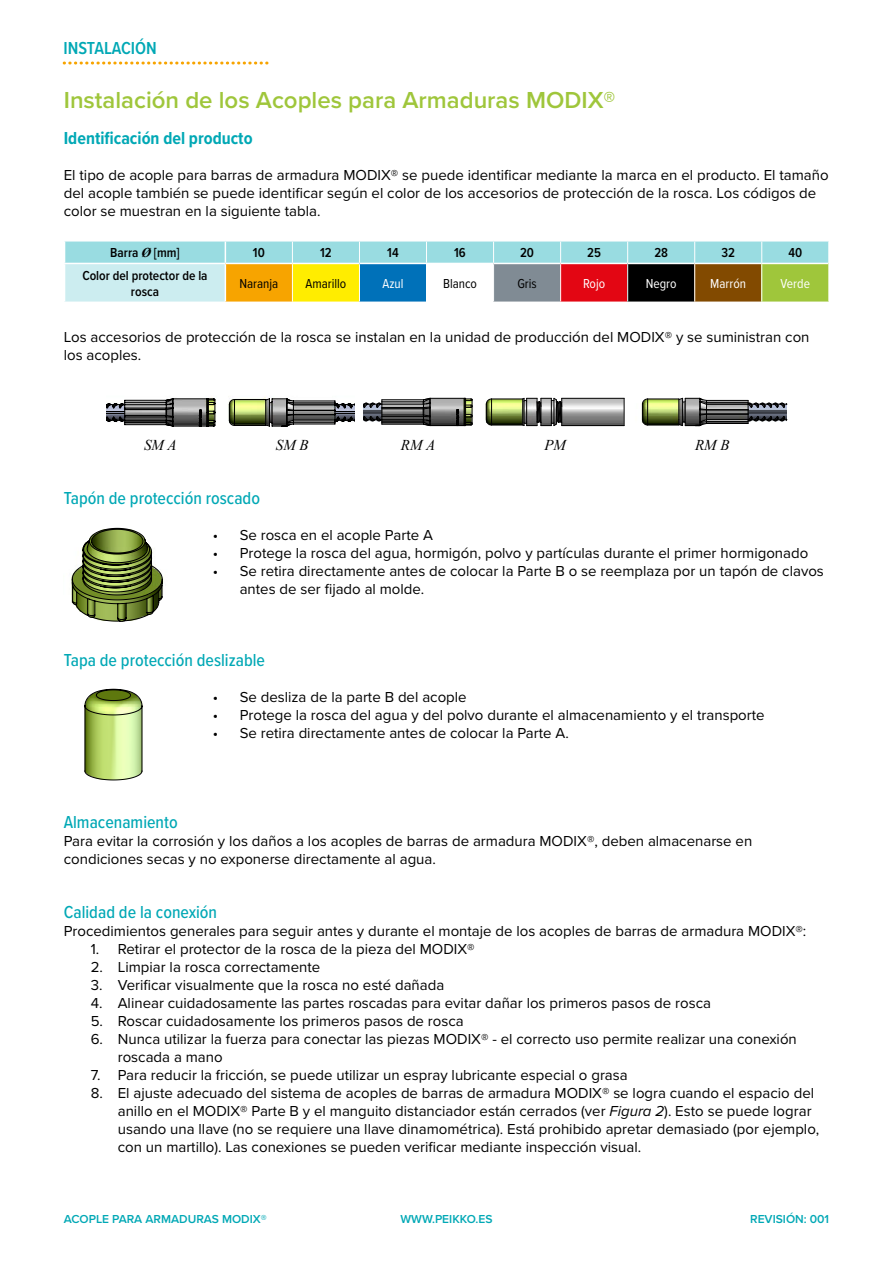
<style>
.page{position:relative;width:893px;height:1263px;background:#fff}
.page>*{position:absolute;margin:0;border:0;box-sizing:border-box;transform-origin:0 0}
.t1{font:600 24px "Proxima Nova";color:#9fc63b}
.t2{font:500 18px "Proxima Nova Cond";color:#00a8b5}
.t3{font:700 18px "Proxima Nova Cond";color:#00a8b5}
.t4{font:600 18px "Proxima Nova Cond";color:#00a8b5}
.t5{font:15px/18px "Proxima Nova";color:#000}
.t6{font:italic 15px "Times New Roman";color:#000}
.t7{font:600 13.5px/16.2px "Proxima Nova Cond";color:#000;text-align:center}
.t8{font:13.5px "Proxima Nova Cond";color:#000}
.t9{font:13.5px "Proxima Nova Cond";color:#fff}
.t10{font:600 12px "Proxima Nova";color:#00a8b5}
.s1{font-family:"Times New Roman";font-weight:700;font-style:italic}
.s2{font-style:italic}
.s3{font-family:"Proxima Nova Cond";font-weight:300;color:#000}
</style>
<div class="page">
<svg style="left:64px;top:62px;width:204px;height:3px"></svg>
<div style="left:65px;top:263px;width:160px;height:39px;background:#ccedf0"></div>
<div style="left:225px;top:263px;width:67px;height:39px;background:#f7a400"></div>
<div style="left:292px;top:263px;width:67px;height:39px;background:#ffed00"></div>
<div style="left:359px;top:263px;width:67px;height:39px;background:#0071b9"></div>
<div style="left:494px;top:263px;width:67px;height:39px;background:#808b94"></div>
<div style="left:561px;top:263px;width:67px;height:39px;background:#e30613"></div>
<div style="left:628px;top:263px;width:67px;height:39px;background:#000"></div>
<div style="left:695px;top:263px;width:67px;height:39px;background:#824a00"></div>
<div style="left:762px;top:263px;width:67px;height:39px;background:#9fc63b"></div>
<hr style="left:292px;top:264px;width:1px;height:38px;background:#fff">
<hr style="left:359px;top:264px;width:1px;height:38px;background:#fff">
<hr style="left:560px;top:264px;width:1px;height:38px;background:#fff">
<hr style="left:627px;top:264px;width:1px;height:38px;background:#fff">
<hr style="left:694px;top:264px;width:1px;height:38px;background:#fff">
<hr style="left:761px;top:264px;width:1px;height:38px;background:#fff">
<hr style="left:828px;top:263px;width:1px;height:39px;background:#fff">
<hr style="left:64px;top:263px;width:161px;height:1px;background:#fff">
<hr style="left:225px;top:263px;width:67px;height:1px;background:#fff">
<hr style="left:292px;top:263px;width:67px;height:1px;background:#fff">
<hr style="left:359px;top:263px;width:67px;height:1px;background:#fff">
<hr style="left:494px;top:263px;width:67px;height:1px;background:#fff">
<hr style="left:561px;top:263px;width:67px;height:1px;background:#fff">
<hr style="left:628px;top:263px;width:67px;height:1px;background:#fff">
<hr style="left:695px;top:263px;width:67px;height:1px;background:#fff">
<hr style="left:762px;top:263px;width:66px;height:1px;background:#fff">
<svg style="left:64px;top:241px;width:765px;height:22px;background:#9edde2"></svg>
<hr style="left:225px;top:264px;width:1px;height:38px;background:#fff">
<img style="left:170px;top:397px;width:118px;height:30px">
<svg style="left:106px;top:399px;width:248px;height:27px;background:#76796e"></svg>
<img style="left:381px;top:397px;width:368px;height:30px">
<hr style="left:382px;top:399px;width:41px;height:1px;background:#000">
<hr style="left:382px;top:424px;width:41px;height:1px;background:#000">
<hr style="left:382px;top:422px;width:41px;height:1px;background:#000">
<hr style="left:382px;top:402px;width:41px;height:1px;background:#000">
<hr style="left:382px;top:419px;width:41px;height:1px;background:#000">
<hr style="left:382px;top:404px;width:41px;height:1px;background:#000">
<hr style="left:382px;top:415px;width:41px;height:1px;background:#000">
<hr style="left:382px;top:416px;width:41px;height:1px;background:#000">
<hr style="left:382px;top:409px;width:41px;height:1px;background:#000">
<hr style="left:382px;top:407px;width:41px;height:1px;background:#000">
<hr style="left:706px;top:423px;width:42px;height:1px;background:#000">
<hr style="left:706px;top:421px;width:42px;height:1px;background:#000">
<hr style="left:706px;top:402px;width:42px;height:1px;background:#000">
<hr style="left:706px;top:400px;width:42px;height:1px;background:#000">
<hr style="left:706px;top:419px;width:42px;height:1px;background:#000">
<hr style="left:706px;top:404px;width:42px;height:1px;background:#000">
<hr style="left:706px;top:409px;width:42px;height:1px;background:#000">
<hr style="left:706px;top:414px;width:42px;height:1px;background:#000">
<hr style="left:706px;top:410px;width:42px;height:1px;background:#000">
<svg style="left:624px;top:398px;width:1px;height:28px"></svg>
<svg style="left:423px;top:398px;width:8px;height:28px"></svg>
<hr style="left:430px;top:425px;width:34px;height:1px;background:#000">
<hr style="left:430px;top:398px;width:34px;height:1px;background:#000">
<svg style="left:748px;top:400px;width:39px;height:23px"></svg>
<svg style="left:363px;top:400px;width:20px;height:24px"></svg>
<svg style="left:679px;top:398px;width:28px;height:28px"></svg>
<svg style="left:456px;top:398px;width:17px;height:28px"></svg>
<hr style="left:648px;top:399px;width:31px;height:1px;background:#000">
<hr style="left:648px;top:425px;width:31px;height:1px;background:#000">
<svg style="left:642px;top:399px;width:6px;height:26px"></svg>
<svg style="left:522px;top:398px;width:40px;height:28px"></svg>
<svg style="left:486px;top:399px;width:6px;height:26px"></svg>
<hr style="left:492px;top:399px;width:31px;height:1px;background:#000">
<hr style="left:492px;top:425px;width:31px;height:1px;background:#000">
<hr style="left:562px;top:398px;width:62px;height:1px;background:#000">
<hr style="left:562px;top:425px;width:62px;height:1px;background:#000">
<img style="left:71px;top:527px;width:93px;height:95px">
<svg style="left:72px;top:528px;width:90px;height:93px"></svg>
<img style="left:84px;top:688px;width:59px;height:93px">
<svg style="left:85px;top:689px;width:57px;height:91px;background:#b0c876"></svg>
<p class="t4" style="left:63px;top:35px;width:95px">INSTALACIÓN</p>
<h1 class="t1" style="left:64px;top:82px;width:553px">INSTALACIÓN DE LOS ACOPLES PARA ARMADURAS MODIX®</h1>
<p class="t3" style="left:64px;top:125px;width:190px">Identificación del producto</p>
<p class="t5" style="left:64px;top:165px;width:766px">El tipo de acople para barras de armadura MODIX® se puede identificar mediante la marca en el producto. El tamaño del acople también se puede identificar según el color de los accesorios de protección de la rosca. Los códigos de color se muestran en la siguiente tabla.</p>
<p class="t7" style="left:110px;top:244px;width:71px">Barra <span class="s1">Ø</span> [mm]</p>
<p class="t7" style="left:253px;top:244px;width:13px">10</p>
<p class="t7" style="left:320px;top:244px;width:13px">12</p>
<p class="t7" style="left:387px;top:244px;width:13px">14</p>
<p class="t7" style="left:454px;top:244px;width:13px">16</p>
<p class="t7" style="left:520px;top:244px;width:15px">20</p>
<p class="t7" style="left:587px;top:244px;width:15px">25</p>
<p class="t7" style="left:654px;top:244px;width:15px">28</p>
<p class="t7" style="left:721px;top:244px;width:15px">32</p>
<p class="t7" style="left:788px;top:244px;width:15px">40</p>
<p class="t7" style="left:82px;top:267px;width:127px">Color del protector de la rosca</p>
<p class="t8" style="left:239px;top:274px;width:40px">Naranja</p>
<p class="t8" style="left:305px;top:274px;width:42px">Amarillo</p>
<p class="t9" style="left:382px;top:274px;width:23px">Azul</p>
<p class="t8" style="left:443px;top:274px;width:35px">Blanco</p>
<p class="t8" style="left:517px;top:274px;width:21px">Gris</p>
<p class="t9" style="left:583px;top:274px;width:24px">Rojo</p>
<p class="t9" style="left:646px;top:274px;width:32px">Negro</p>
<p class="t9" style="left:710px;top:274px;width:37px">Marrón</p>
<p class="t9" style="left:781px;top:274px;width:31px">Verde</p>
<p class="t5" style="left:64px;top:327px;width:747px">Los accesorios de protección de la rosca se instalan en la unidad de producción del MODIX® y se suministran con los acoples.</p>
<p class="t6" style="left:144px;top:434px;width:34px">SM A</p>
<p class="t6" style="left:276px;top:434px;width:34px">SM B</p>
<p class="t6" style="left:401px;top:434px;width:36px">RM A</p>
<p class="t6" style="left:544px;top:434px;width:23px">PM</p>
<p class="t6" style="left:695px;top:434px;width:36px">RM B</p>
<p class="t2" style="left:64px;top:485px;width:198px">Tapón de protección roscado</p>
<p class="t5" style="left:213px;top:525px;width:222px">• Se rosca en el acople Parte A</p>
<p class="t5" style="left:213px;top:543px;width:597px">• Protege la rosca del agua, hormigón, polvo y partículas durante el primer hormigonado</p>
<p class="t5" style="left:240px;top:561px;width:586px;text-indent:-27px">• Se retira directamente antes de colocar la Parte B o se reemplaza por un tapón de clavos antes de ser fijado al molde.</p>
<p class="t2" style="left:64px;top:647px;width:203px">Tapa de protección deslizable</p>
<p class="t5" style="left:213px;top:687px;width:255px">• Se desliza de la parte B del acople</p>
<p class="t5" style="left:213px;top:705px;width:553px">• Protege la rosca del agua y del polvo durante el almacenamiento y el transporte</p>
<p class="t5" style="left:213px;top:723px;width:358px">• Se retira directamente antes de colocar la Parte A.</p>
<p class="t2" style="left:64px;top:809px;width:115px">Almacenamiento</p>
<p class="t5" style="left:64px;top:831px;width:690px">Para evitar la corrosión y los daños a los acoples de barras de armadura MODIX®, deben almacenarse en condiciones secas y no exponerse directamente al agua.</p>
<p class="t2" style="left:64px;top:899px;width:155px">Calidad de la conexión</p>
<p class="t5" style="left:64px;top:921px;width:744px">Procedimientos generales para seguir antes y durante el montaje de los acoples de barras de armadura MODIX®:</p>
<p class="t5" style="left:91px;top:939px;width:385px">1. Retirar el protector de la rosca de la pieza del MODIX®</p>
<p class="t5" style="left:91px;top:957px;width:231px">2. Limpiar la rosca correctamente</p>
<p class="t5" style="left:91px;top:975px;width:355px">3. Verificar visualmente que la rosca no esté dañada</p>
<p class="t5" style="left:91px;top:993px;width:622px">4. Alinear cuidadosamente las partes roscadas para evitar dañar los primeros pasos de rosca</p>
<p class="t5" style="left:91px;top:1011px;width:374px">5. Roscar cuidadosamente los primeros pasos de rosca</p>
<p class="t5" style="left:118px;top:1029px;width:681px;text-indent:-27px">6. Nunca utilizar la fuerza para conectar las piezas MODIX® - el correcto uso permite realizar una conexión roscada a mano</p>
<p class="t5" style="left:91px;top:1065px;width:538px">7. Para reducir la fricción, se puede utilizar un espray lubricante especial o grasa</p>
<p class="t5" style="left:118px;top:1083px;width:703px;text-indent:-27px">8. El ajuste adecuado del sistema de acoples de barras de armadura MODIX® se logra cuando el espacio del anillo en el MODIX® Parte B y el manguito distanciador están cerrados (ver <span class="s2">Figura 2</span>). Esto se puede lograr usando una llave (no se requiere una llave dinamométrica). Está prohibido apretar demasiado (por ejemplo, con un martillo). Las conexiones se pueden verificar mediante inspección visual.</p>
<p class="t10" style="left:64px;top:1210px;width:64px">ACOPLE PARA</p>
<p class="t10" style="left:145px;top:1210px;width:85px">AR MADURAS MODI</p>
<p class="t10" style="left:253px;top:1210px;width:15px">X®</p>
<p class="t10" style="left:400px;top:1210px;width:94px">WWW.PEIKKO.ES</p>
<p class="t10" style="left:750px;top:1210px;width:90px">REVISIÓN: 001<span class="s3">21</span></p>
</div>
